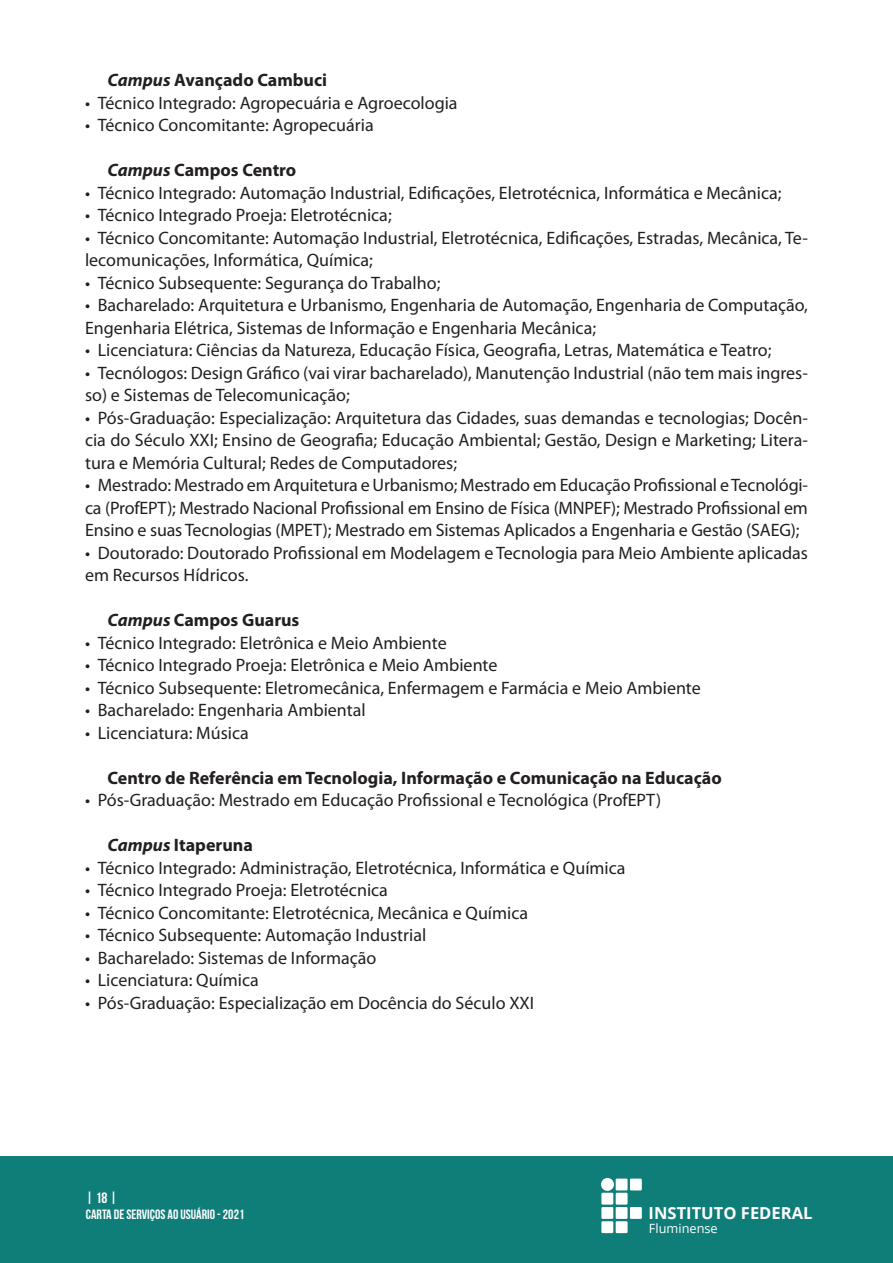
<style>
.page{position:relative;width:893px;height:1263px;background:#fff}
.page>*{position:absolute;margin:0;border:0;box-sizing:border-box;transform-origin:0 0}
.t1{font:18px/22.5px "Myriad Pro";color:#231f20}
.t2{font:700 18px "Myriad Pro";color:#231f20}
.t3{font:700 16.5px "Open Sans";color:#fff}
.t4{font:700 15px "Bebas Neue";color:#fff}
.t5{font:700 13.5px "Bebas Neue";color:#fff}
.t6{font:12.75px "Open Sans";color:#fff}
.s1{font-style:italic}
</style>
<div class="page">
<div style="left:0;top:1157px;width:893px;height:106px;background:#0f7d78"></div>
<div style="left:616px;top:1178px;width:12px;height:12px;background:#fff"></div>
<div style="left:630px;top:1178px;width:12px;height:12px;background:#fff"></div>
<div style="left:630px;top:1207px;width:12px;height:12px;background:#fff"></div>
<div style="left:601px;top:1193px;width:12px;height:11px;background:#fff"></div>
<div style="left:616px;top:1193px;width:12px;height:11px;background:#fff"></div>
<div style="left:601px;top:1207px;width:12px;height:12px;background:#fff"></div>
<div style="left:616px;top:1207px;width:12px;height:12px;background:#fff"></div>
<div style="left:601px;top:1221px;width:12px;height:12px;background:#fff"></div>
<div style="left:616px;top:1221px;width:12px;height:12px;background:#fff"></div>
<div style="left:601px;top:1178px;width:13px;height:13px;background:#fff;border-radius:50%"></div>
<p class="t2" style="left:108px;top:68px;width:221px"><span class="s1">Campus</span> Avançado Cambuci</p>
<p class="t1" style="left:85px;top:91px;width:374px">• Técnico Integrado: Agropecuária e Agroecologia</p>
<p class="t1" style="left:85px;top:114px;width:290px">• Técnico Concomitante: Agropecuária</p>
<p class="t2" style="left:108px;top:158px;width:190px"><span class="s1">Campus</span> Campos Centro</p>
<p class="t1" style="left:85px;top:181px;width:698px">• Técnico Integrado: Automação Industrial, Edificações, Eletrotécnica, Informática e Mecânica;</p>
<p class="t1" style="left:85px;top:204px;width:308px">• Técnico Integrado Proeja: Eletrotécnica;</p>
<p class="t1" style="left:85px;top:226px;width:724px">• Técnico Concomitante: Automação Industrial, Eletrotécnica, Edificações, Estradas, Mecânica, Te&shy;lecomunicações, Informática, Química;</p>
<p class="t1" style="left:85px;top:271px;width:357px">• Técnico Subsequente: Segurança do Trabalho;</p>
<p class="t1" style="left:85px;top:294px;width:724px">• Bacharelado: Arquitetura e Urbanismo, Engenharia de Automação, Engenharia de Computação,<br>Engenharia Elétrica, Sistemas de Informação e Engenharia Mecânica;</p>
<p class="t1" style="left:85px;top:339px;width:688px">• Licenciatura: Ciências da Natureza, Educação Física, Geografia, Letras, Matemática e Teatro;</p>
<p class="t1" style="left:85px;top:361px;width:724px">• Tecnólogos: Design Gráfico (vai virar bacharelado), Manutenção Industrial (não tem mais ingres&shy;so) e Sistemas de Telecomunicação;</p>
<p class="t1" style="left:85px;top:406px;width:724px;text-align:justify">• Pós-Graduação: Especialização: Arquitetura das Cidades, suas demandas e tecnologias; Docên&shy;cia do Século XXI; Ensino de Geografia; Educação Ambiental; Gestão, Design e Marketing; Litera&shy;tura e Memória Cultural; Redes de Computadores;</p>
<p class="t1" style="left:85px;top:474px;width:724px;text-align:justify">• Mestrado: Mestrado em Arquitetura e Urbanismo; Mestrado em Educação Profissional e Tecnológi&shy;ca (ProfEPT); Mestrado Nacional Profissional em Ensino de Física (MNPEF); Mestrado Profissional em Ensino e suas Tecnologias (MPET); Mestrado em Sistemas Aplicados a Engenharia e Gestão (SAEG);</p>
<p class="t1" style="left:85px;top:541px;width:724px">• Doutorado: Doutorado Profissional em Modelagem e Tecnologia para Meio Ambiente aplicadas em Recursos Hídricos.</p>
<p class="t2" style="left:108px;top:608px;width:193px"><span class="s1">Campus</span> Campos Guarus</p>
<p class="t1" style="left:85px;top:631px;width:363px">• Técnico Integrado: Eletrônica e Meio Ambiente</p>
<p class="t1" style="left:85px;top:654px;width:414px">• Técnico Integrado Proeja: Eletrônica e Meio Ambiente</p>
<p class="t1" style="left:85px;top:676px;width:617px">• Técnico Subsequente: Eletromecânica, Enfermagem e Farmácia e Meio Ambiente</p>
<p class="t1" style="left:85px;top:699px;width:282px">• Bacharelado: Engenharia Ambiental</p>
<p class="t1" style="left:85px;top:721px;width:165px">• Licenciatura: Música</p>
<p class="t2" style="left:108px;top:766px;width:616px">Centro de Referência em Tecnologia, Informação e Comunicação na Educação</p>
<p class="t1" style="left:85px;top:789px;width:578px">• Pós-Graduação: Mestrado em Educação Profissional e Tecnológica (ProfEPT)</p>
<p class="t2" style="left:108px;top:833px;width:147px"><span class="s1">Campus</span> Itaperuna</p>
<p class="t1" style="left:85px;top:856px;width:542px">• Técnico Integrado: Administração, Eletrotécnica, Informática e Química</p>
<p class="t1" style="left:85px;top:879px;width:304px">• Técnico Integrado Proeja: Eletrotécnica</p>
<p class="t1" style="left:85px;top:901px;width:445px">• Técnico Concomitante: Eletrotécnica, Mecânica e Química</p>
<p class="t1" style="left:85px;top:924px;width:343px">• Técnico Subsequente: Automação Industrial</p>
<p class="t1" style="left:85px;top:946px;width:293px">• Bacharelado: Sistemas de Informação</p>
<p class="t1" style="left:85px;top:969px;width:175px">• Licenciatura: Química</p>
<p class="t1" style="left:85px;top:991px;width:450px">• Pós-Graduação: Especialização em Docência do Século XXI</p>
<p class="t4" style="left:86px;top:1189px;width:33px">| 18 |</p>
<p class="t5" style="left:86px;top:1207px;width:160px">CARTA DE SERVIÇOS AO USUÁRIO - 2021</p>
<p class="t3" style="left:649px;top:1201px;width:165px">INSTITUTO FEDERAL</p>
<p class="t6" style="left:649px;top:1220px;width:70px">Fluminense</p>
</div>
